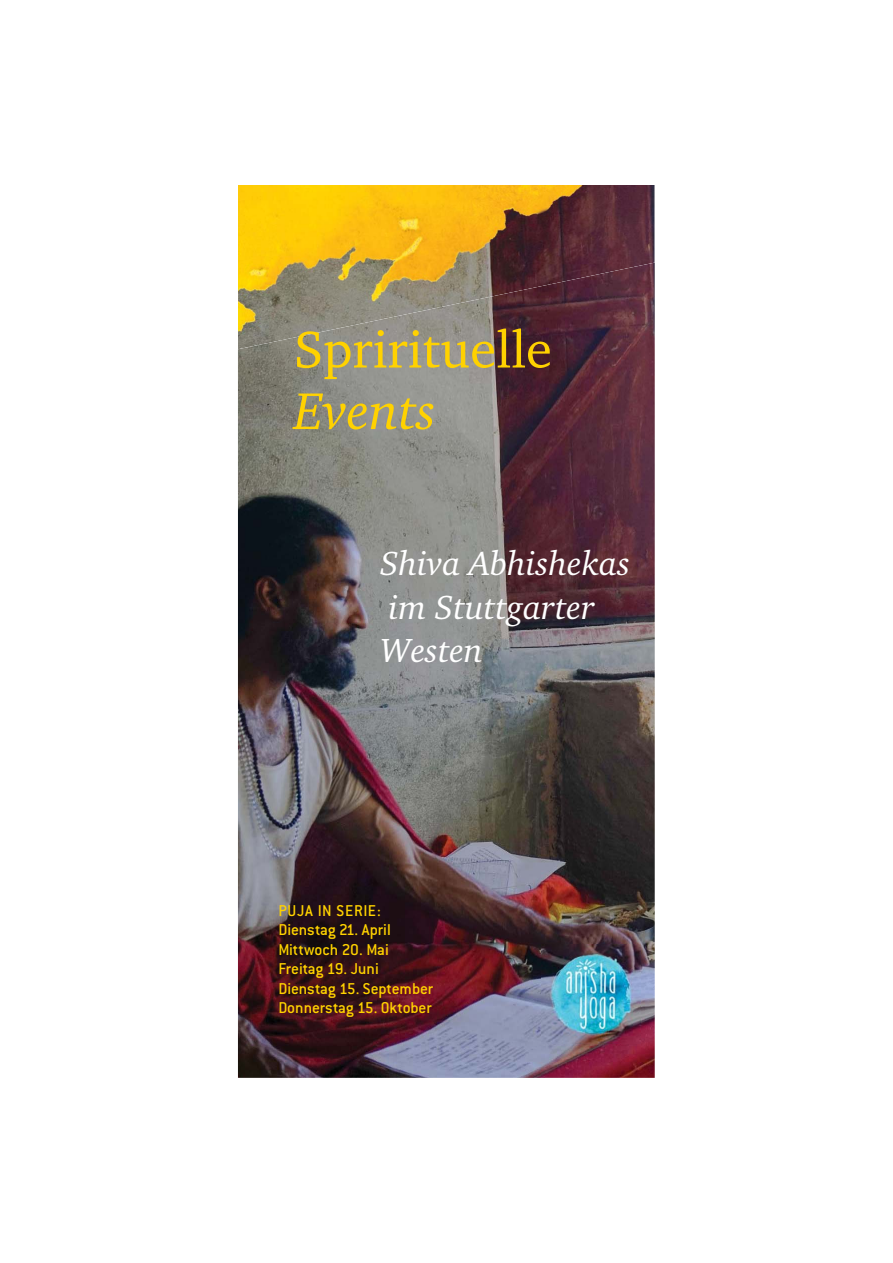
<style>
.page{position:relative;width:893px;height:1263px;background:#fff}
.page>*{position:absolute;margin:0;border:0;box-sizing:border-box;transform-origin:0 0}
.t1{font:53.25px "UV Charter";color:#ffd200}
.t2{font:italic 53.25px "UV Charter";color:#ffd200}
.t3{font:italic 34.5px/43.5px "UV Charter";color:#fff}
.t4{font:500 17.25px/19.5px "Conduit ITC";letter-spacing:-.005em;color:#ffd200}
</style>
<div class="page">
<img style="left:238px;top:349px;width:417px;height:729px">
<img style="left:238px;top:185px;width:417px;height:164px">
<img style="left:541px;top:945px;width:99px;height:98px">
<h1 class="t1" style="left:294px;top:316px;width:260px">Sprirituelle</h1>
<h1 class="t2" style="left:294px;top:380px;width:143px">Events</h1>
<h2 class="t3" style="left:380px;top:542px;width:252px">Shiva Abhishekas im Stuttgarter<br>Westen</h2>
<p class="t4" style="left:278px;top:902px;width:156px">PUJA IN SERIE:<br>Dienstag 21. April<br>Mittwoch 20. Mai<br>Freitag 19. Juni<br>Dienstag 15. September<br>Donnerstag 15. Oktober</p>
</div>
